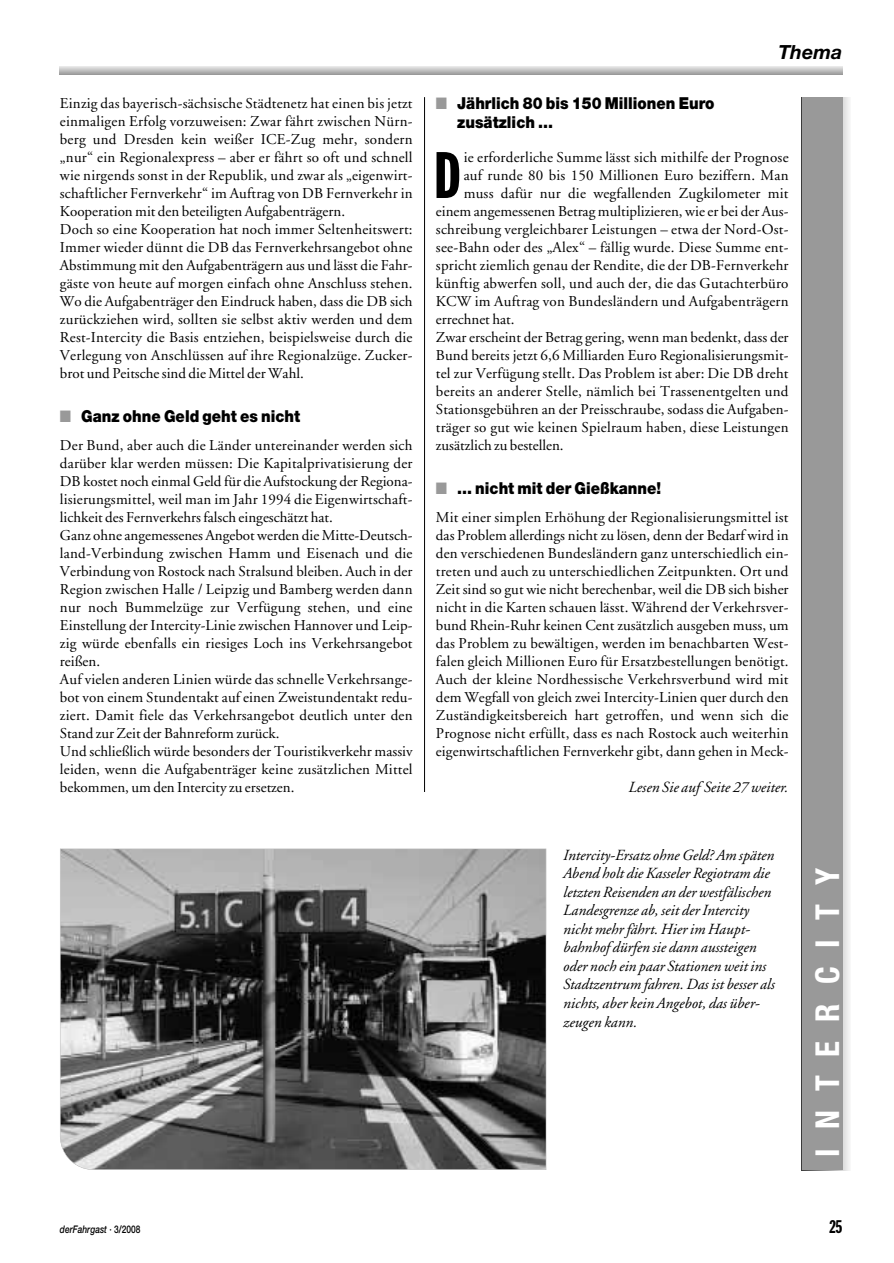
<style>
.page{position:relative;width:894px;height:1263px;background:#fff}
.page>*{position:absolute;margin:0;border:0;box-sizing:border-box;transform-origin:0 0}
.t1{font:64.5px "Franklin Gothic Extra Cond";color:#000}
.t2{font:700 condensed 33px "Helvetica Neue";letter-spacing:.575em;color:#fff}
.t3{font:italic 700 19.5px "Helvetica Neue";color:#000}
.t4{font:18px "Franklin Gothic Extra Cond";color:#000}
.t5{font:900 16.5px/19.5px "Helvetica Neue";color:#000;scale:.9 1}
.t6{font:italic 15.45px/18.6px "Adobe Garamond";color:#000}
.t7{font:15px/18px "Adobe Garamond";letter-spacing:.015em;color:#000}
.t8{font:italic 500 10.5px "Helvetica Neue";color:#000;scale:.8 1}
.s1{color:#999}
.s2{font-style:normal}
</style>
<div class="page">
<hr style="left:842px;top:97px;width:3px;height:1073px;background:#dedede">
<hr style="left:843px;top:97px;width:3px;height:1073px;background:#e2e2e2">
<hr style="left:844px;top:97px;width:3px;height:1073px;background:#e6e6e6">
<hr style="left:845px;top:97px;width:3px;height:1073px;background:#eaeaea">
<hr style="left:846px;top:97px;width:3px;height:1073px;background:#eee">
<hr style="left:847px;top:97px;width:3px;height:1073px;background:#f2f2f2">
<hr style="left:848px;top:97px;width:3px;height:1073px;background:#f6f6f6">
<hr style="left:849px;top:97px;width:2px;height:1073px;background:#fafafa">
<hr style="left:60px;top:66px;width:782px;height:2px;background:#e3e3e3">
<hr style="left:60px;top:67px;width:782px;height:2px;background:#d8d8d8">
<hr style="left:60px;top:68px;width:782px;height:2px;background:#cdcdcd">
<hr style="left:60px;top:69px;width:782px;height:2px;background:#c1c1c1">
<hr style="left:60px;top:70px;width:782px;height:2px;background:#b6b6b6">
<hr style="left:60px;top:71px;width:782px;height:2px;background:#ababab">
<hr style="left:60px;top:72px;width:782px;height:2px;background:#a0a0a0">
<hr style="left:60px;top:73px;width:782px;height:2px;background:#959595">
<hr style="left:60px;top:74px;width:782px;height:1px;background:#8f8f8f">
<hr style="left:424px;top:97px;width:1px;height:695px;background:#000">
<div style="left:802px;top:97px;width:40px;height:1073px;background:#999"></div>
<svg style="left:60px;top:849px;width:486px;height:321px;background:#6d6d6d"></svg>
<p class="t7" style="left:60px;top:96px;width:354px">Einzig das bayerisch-sächsische Städtenetz hat einen bis jetzt einmaligen Erfolg vorzuweisen: Zwar fährt zwischen Nürn&shy;berg und Dresden kein weißer ICE-Zug mehr, sondern „nur“ ein Regionalexpress – aber er fährt so oft und schnell wie nirgends sonst in der Republik, und zwar als „eigenwirt&shy;schaftlicher Fernverkehr“ im Auftrag von DB Fernverkehr in Kooperation mit den beteiligten Aufgabenträgern.<br>Doch so eine Kooperation hat noch immer Seltenheitswert:<br>Immer wieder dünnt die DB das Fernverkehrsangebot ohne Abstimmung mit den Aufgabenträgern aus und lässt die Fahr&shy;gäste von heute auf morgen einfach ohne Anschluss stehen.<br>Wo die Aufgabenträger den Eindruck haben, dass die DB sich zurückziehen wird, sollten sie selbst aktiv werden und dem Rest-Intercity die Basis entziehen, beispielsweise durch die Verlegung von Anschlüssen auf ihre Regionalzüge. Zucker&shy;brot und Peitsche sind die Mittel der Wahl.</p>
<p class="t5" style="left:60px;top:407px;width:269px"><span class="s1">■</span> Ganz ohne Geld geht es nicht</p>
<p class="t7" style="left:60px;top:438px;width:354px">Der Bund, aber auch die Länder untereinander werden sich darüber klar werden müssen: Die Kapitalprivatisierung der DB kostet noch einmal Geld für die Aufstockung der Regiona&shy;lisierungsmittel, weil man im Jahr 1994 die Eigenwirtschaft&shy;lichkeit des Fernverkehrs falsch eingeschätzt hat.<br>Ganz ohne angemessenes Angebot werden die Mitte-Deutsch&shy;land-Verbindung zwischen Hamm und Eisenach und die Verbindung von Rostock nach Stralsund bleiben. Auch in der Region zwischen Halle / Leipzig und Bamberg werden dann nur noch Bummelzüge zur Verfügung stehen, und eine Einstellung der Intercity-Linie zwischen Hannover und Leip&shy;zig würde ebenfalls ein riesiges Loch ins Verkehrsangebot reißen.<br>Auf vielen anderen Linien würde das schnelle Verkehrsange&shy;bot von einem Stundentakt auf einen Zweistundentakt redu&shy;ziert. Damit fiele das Verkehrsangebot deutlich unter den Stand zur Zeit der Bahnreform zurück.<br>Und schließlich würde besonders der Touristikverkehr massiv leiden, wenn die Aufgabenträger keine zusätzlichen Mittel bekommen, um den Intercity zu ersetzen.</p>
<h3 class="t3" style="left:778px;top:45px;width:65px">Thema</h3>
<p class="t5" style="left:457px;top:95px;width:287px;text-indent:-21px"><span class="s1">■</span> Jährlich 80 bis 150 Millionen Euro zusätzlich ...</p>
<h1 class="t1" style="left:434px;top:152px;width:29px">D</h1>
<p class="t7" style="left:464px;top:150px;width:326px">ie erforderliche Summe lässt sich mithilfe der Prognose</p>
<p class="t7" style="left:464px;top:168px;width:326px">auf runde 80 bis 150 Millionen Euro beziffern. Man</p>
<p class="t7" style="left:464px;top:186px;width:326px">muss dafür nur die wegfallenden Zugkilometer mit</p>
<p class="t7" style="left:436px;top:204px;width:354px">einem angemessenen Betrag multiplizieren, wie er bei der Aus-</p>
<p class="t7" style="left:436px;top:222px;width:354px">schreibung vergleichbarer Leistungen – etwa der Nord-Ost-</p>
<p class="t7" style="left:436px;top:240px;width:354px">see-Bahn oder des „Alex“ – fällig wurde. Diese Summe ent-</p>
<p class="t7" style="left:436px;top:258px;width:354px">spricht ziemlich genau der Rendite, die der DB-Fernverkehr</p>
<p class="t7" style="left:436px;top:276px;width:354px">künftig abwerfen soll, und auch der, die das Gutachterbüro</p>
<p class="t7" style="left:436px;top:294px;width:354px">KCW im Auftrag von Bundesländern und Aufgabenträgern</p>
<p class="t7" style="left:436px;top:312px;width:80px">errechnet hat.</p>
<p class="t7" style="left:436px;top:330px;width:354px">Zwar erscheint der Betrag gering, wenn man bedenkt, dass der</p>
<p class="t7" style="left:436px;top:348px;width:354px">Bund bereits jetzt 6,6 Milliarden Euro Regionalisierungsmit-</p>
<p class="t7" style="left:436px;top:366px;width:354px">tel zur Verfügung stellt. Das Problem ist aber: Die DB dreht</p>
<p class="t7" style="left:436px;top:384px;width:354px">bereits an anderer Stelle, nämlich bei Trassenentgelten und</p>
<p class="t7" style="left:436px;top:402px;width:354px">Stationsgebühren an der Preisschraube, sodass die Aufgaben-</p>
<p class="t7" style="left:436px;top:420px;width:354px">träger so gut wie keinen Spielraum haben, diese Leistungen</p>
<p class="t7" style="left:436px;top:438px;width:129px">zusätzlich zu bestellen.</p>
<p class="t5" style="left:436px;top:479px;width:252px"><span class="s1">■</span> ... nicht mit der Gießkanne!</p>
<p class="t7" style="left:436px;top:510px;width:354px;text-align:justify">Mit einer simplen Erhöhung der Regionalisierungsmittel ist das Problem allerdings nicht zu lösen, denn der Bedarf wird in den verschiedenen Bundesländern ganz unterschiedlich ein&shy;treten und auch zu unterschiedlichen Zeitpunkten. Ort und Zeit sind so gut wie nicht berechenbar, weil die DB sich bisher nicht in die Karten schauen lässt. Während der Verkehrsver&shy;bund Rhein-Ruhr keinen Cent zusätzlich ausgeben muss, um das Problem zu bewältigen, werden im benachbarten West&shy;falen gleich Millionen Euro für Ersatzbestellungen benötigt.<br>Auch der kleine Nordhessische Verkehrsverbund wird mit dem Wegfall von gleich zwei Intercity-Linien quer durch den Zuständigkeitsbereich hart getroffen, und wenn sich die Prognose nicht erfüllt, dass es nach Rostock auch weiterhin eigenwirtschaftlichen Fernverkehr gibt, dann gehen in Meck-</p>
<p class="t6" style="left:629px;top:779px;width:161px">Lesen Sie auf Seite 27 weiter.</p>
<p class="t6" style="left:563px;top:847px;width:213px">Intercity-Ersatz ohne Geld? Am späten Abend holt die Kasseler Regiotram die letzten Reisenden an der westfälischen Landesgrenze ab, seit der Intercity nicht mehr fährt. Hier im Haupt&shy;bahnhof dürfen sie dann aussteigen oder noch ein paar Stationen weit ins Stadtzentrum fahren. Das ist besser als nichts, aber kein Angebot, das über&shy;zeugen kann.</p>
<h2 class="t2" style="left:816px;top:1157px;width:290px;rotate:-90deg">INTERCITY</h2>
<p class="t8" style="left:60px;top:1226px;width:102px">derFahrgast <span class="s2">· 3/2008</span></p>
<p class="t4" style="left:830px;top:1220px;width:14px">25</p>
</div>
